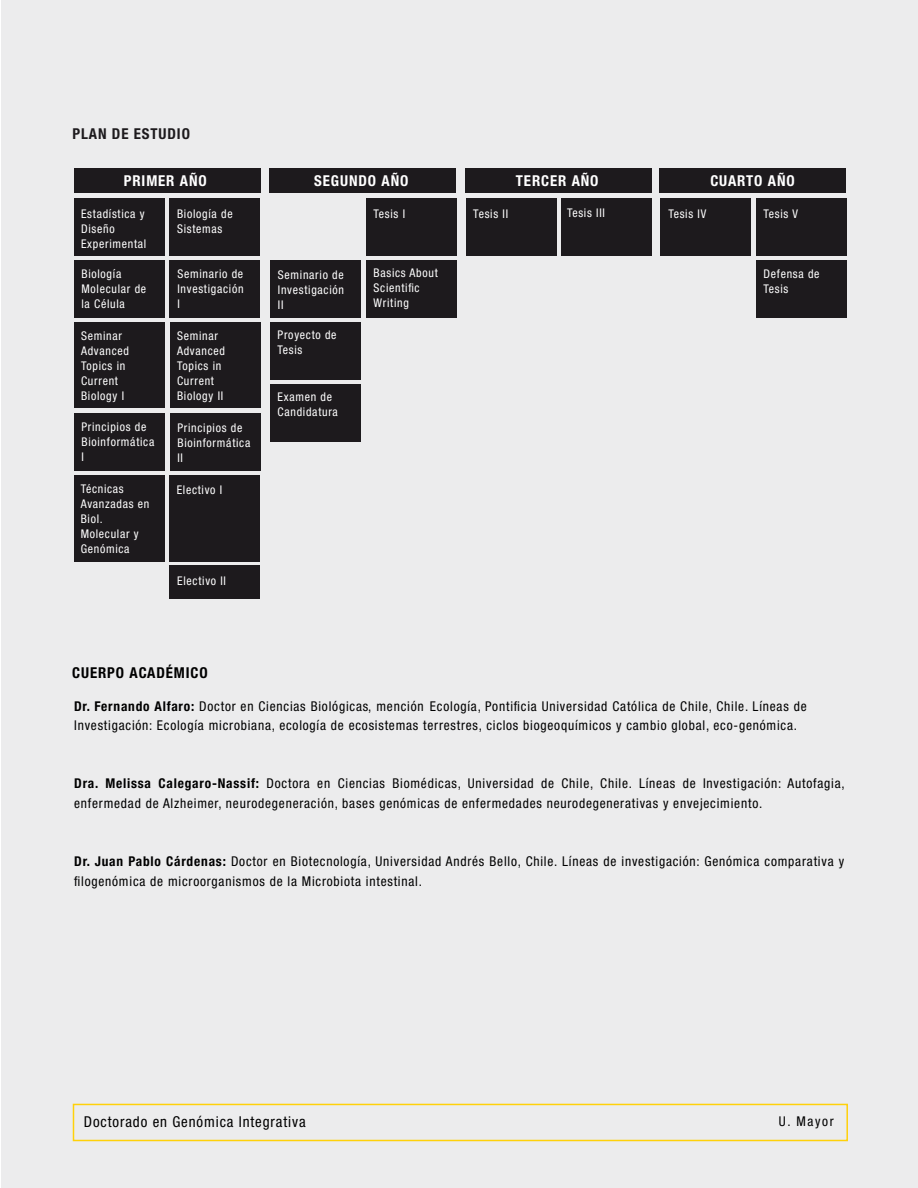
<style>
.page{position:relative;width:918px;height:1188px;background:#fff}
.page>*{position:absolute;margin:0;border:0;box-sizing:border-box;transform-origin:0 0}
.t1{font:700 condensed 15px "Helvetica Neue LT Std";letter-spacing:.06em;color:#fff}
.t2{font:condensed 15px "Helvetica Neue LT Std";letter-spacing:.06em;color:#000}
.t3{font:700 condensed 15px "Helvetica Neue LT Std";letter-spacing:.06em;color:#000}
.t4{font:700 condensed 15px "Helvetica Neue LT Std";letter-spacing:.06em;color:#1d1a1d}
.t5{font:condensed 13.5px/19.5px "Helvetica Neue LT Std";letter-spacing:.06em;color:#000}
.t6{font:condensed 12px/15px "Helvetica Neue LT Std";letter-spacing:.06em;color:#fff}
.s1{font-weight:700}
</style>
<div class="page">
<div style="left:1px;top:0;width:917px;height:1188px;background:#ececed"></div>
<div style="left:74px;top:198px;width:91px;height:58px;background:#1d1a1d"></div>
<div style="left:169px;top:260px;width:91px;height:58px;background:#1d1a1d"></div>
<div style="left:74px;top:260px;width:91px;height:58px;background:#1d1a1d"></div>
<div style="left:169px;top:198px;width:91px;height:58px;background:#1d1a1d"></div>
<div style="left:74px;top:322px;width:91px;height:86px;background:#1d1a1d"></div>
<div style="left:170px;top:413px;width:90px;height:58px;background:#1d1a1d"></div>
<div style="left:74px;top:413px;width:91px;height:58px;background:#1d1a1d"></div>
<div style="left:170px;top:322px;width:90px;height:86px;background:#1d1a1d"></div>
<div style="left:169px;top:476px;width:91px;height:86px;background:#1d1a1d"></div>
<div style="left:74px;top:476px;width:91px;height:86px;background:#1d1a1d"></div>
<div style="left:270px;top:260px;width:91px;height:58px;background:#1d1a1d"></div>
<div style="left:366px;top:198px;width:91px;height:58px;background:#1d1a1d"></div>
<div style="left:270px;top:323px;width:91px;height:57px;background:#1d1a1d"></div>
<div style="left:466px;top:198px;width:91px;height:58px;background:#1d1a1d"></div>
<div style="left:562px;top:198px;width:90px;height:58px;background:#1d1a1d"></div>
<div style="left:660px;top:198px;width:91px;height:58px;background:#1d1a1d"></div>
<div style="left:756px;top:260px;width:91px;height:58px;background:#1d1a1d"></div>
<div style="left:756px;top:198px;width:91px;height:58px;background:#1d1a1d"></div>
<div style="left:169px;top:566px;width:91px;height:33px;background:#1d1a1d"></div>
<div style="left:270px;top:384px;width:91px;height:58px;background:#1d1a1d"></div>
<div style="left:366px;top:260px;width:91px;height:58px;background:#1d1a1d"></div>
<div style="left:73px;top:1104px;width:775px;height:37px;border:2px solid #ffd10a"></div>
<div style="left:74px;top:168px;width:186px;height:25px;background:#1d1a1d"></div>
<div style="left:270px;top:168px;width:186px;height:25px;background:#1d1a1d"></div>
<div style="left:465px;top:168px;width:186px;height:25px;background:#1d1a1d"></div>
<div style="left:660px;top:168px;width:186px;height:25px;background:#1d1a1d"></div>
<p class="t4" style="left:72px;top:124px;width:119px">PLAN DE ESTUDIO</p>
<p class="t1" style="left:124px;top:172px;width:85px">PRIMER AÑO</p>
<p class="t1" style="left:314px;top:172px;width:96px">SEGUNDO AÑO</p>
<p class="t1" style="left:516px;top:172px;width:84px">TERCER AÑO</p>
<p class="t1" style="left:710px;top:172px;width:86px">CUARTO AÑO</p>
<p class="t6" style="left:81px;top:206px;width:67px">Estadística y<br>Diseño<br>Experimental</p>
<p class="t6" style="left:177px;top:206px;width:57px">Biología de<br>Sistemas</p>
<p class="t6" style="left:81px;top:266px;width:66px">Biología<br>Molecular de la Célula</p>
<p class="t6" style="left:177px;top:266px;width:68px;text-align:justify">Seminario de Investigación I</p>
<p class="t6" style="left:81px;top:328px;width:49px">Seminar<br>Advanced<br>Topics in<br>Current<br>Biology I</p>
<p class="t6" style="left:177px;top:328px;width:49px">Seminar<br>Advanced<br>Topics in<br>Current<br>Biology II</p>
<p class="t6" style="left:81px;top:419px;width:74px">Principios de<br>Bioinformática<br>I</p>
<p class="t6" style="left:177px;top:420px;width:74px">Principios de<br>Bioinformática<br>II</p>
<p class="t6" style="left:81px;top:481px;width:70px">Técnicas<br>Avanzadas en<br>Biol.<br>Molecular y<br>Genómica</p>
<p class="t6" style="left:177px;top:483px;width:47px">Electivo I</p>
<p class="t6" style="left:473px;top:206px;width:36px">Tesis II</p>
<p class="t6" style="left:567px;top:205px;width:39px">Tesis III</p>
<p class="t6" style="left:668px;top:206px;width:39px">Tesis IV</p>
<p class="t6" style="left:764px;top:206px;width:36px">Tesis V</p>
<p class="t6" style="left:374px;top:206px;width:33px">Tesis I</p>
<p class="t6" style="left:374px;top:265px;width:66px">Basics About<br>Scientific<br>Writing</p>
<p class="t6" style="left:764px;top:266px;width:58px">Defensa de<br>Tesis</p>
<p class="t6" style="left:278px;top:267px;width:68px;text-align:justify">Seminario de Investigación II</p>
<p class="t6" style="left:278px;top:328px;width:61px">Proyecto de<br>Tesis</p>
<p class="t6" style="left:278px;top:390px;width:62px">Examen de<br>Candidatura</p>
<p class="t6" style="left:177px;top:573px;width:50px">Electivo II</p>
<p class="t3" style="left:72px;top:664px;width:137px">CUERPO ACADÉMICO</p>
<p class="t5" style="left:74px;top:696px;width:734px"><span class="s1">Dr. Fernando Alfaro:</span> Doctor en Ciencias Biológicas, mención Ecología, Pontificia Universidad Católica de Chile, Chile. Líneas de<br>Investigación: Ecología microbiana, ecología de ecosistemas terrestres, ciclos biogeoquímicos y cambio global, eco-genómica.</p>
<p class="t5" style="left:74px;top:774px;width:772px"><span class="s1">Dra. Melissa Calegaro-Nassif:</span> Doctora en Ciencias Biomédicas, Universidad de Chile, Chile. Líneas de Investigación: Autofagia, enfermedad de Alzheimer, neurodegeneración, bases genómicas de enfermedades neurodegenerativas y envejecimiento.</p>
<p class="t5" style="left:74px;top:852px;width:772px"><span class="s1">Dr. Juan Pablo Cárdenas:</span> Doctor en Biotecnología, Universidad Andrés Bello, Chile. Líneas de investigación: Genómica comparativa y filogenómica de microorganismos de la Microbiota intestinal.</p>
<p class="t2" style="left:84px;top:1113px;width:223px">Doctorado en Genómica Integrativa</p>
<p class="t5" style="left:779px;top:1112px;width:56px">U. Mayor</p>
</div>
